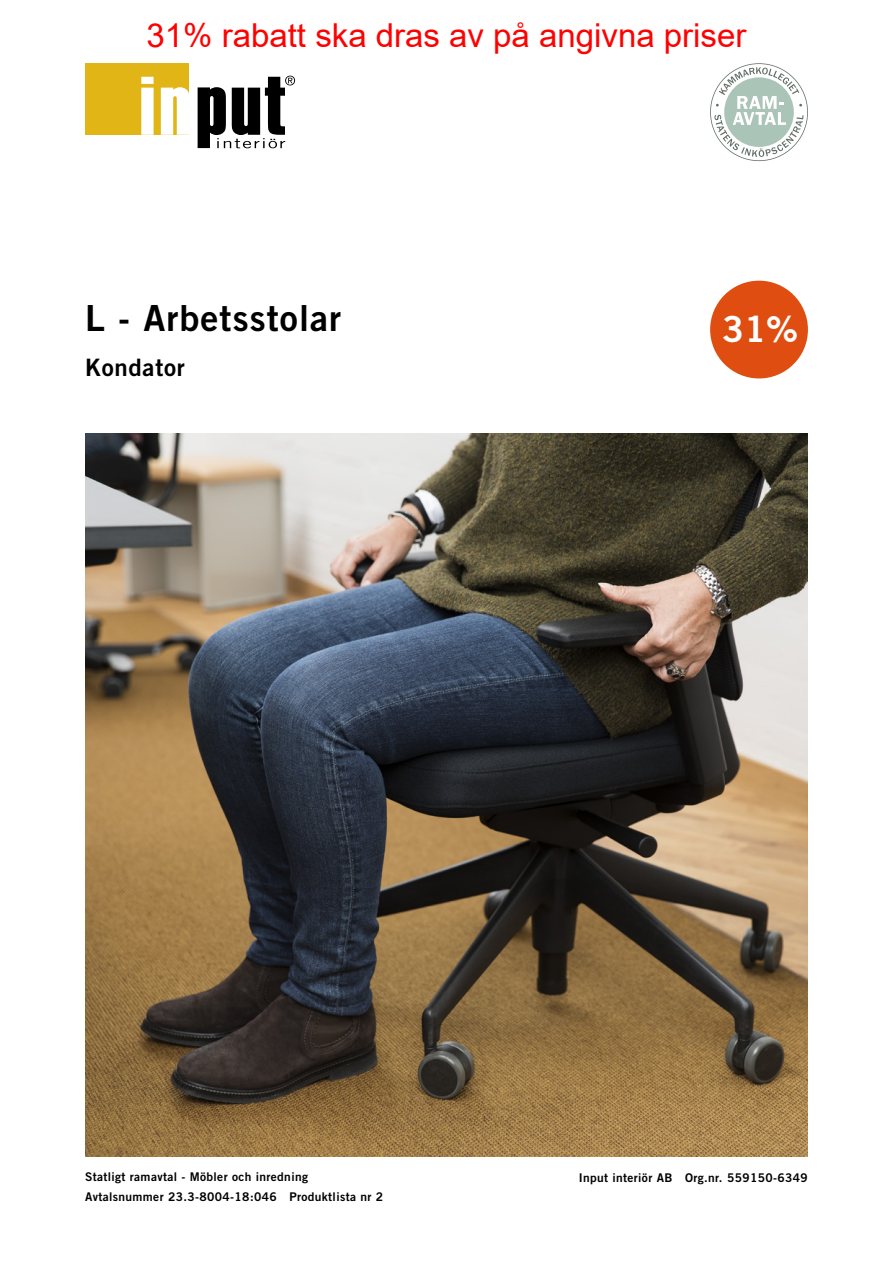
<style>
.page{position:relative;width:893px;height:1263px;background:#fff}
.page>*{position:absolute;margin:0;border:0;box-sizing:border-box;transform-origin:0 0}
.t1{font:36px "Trade Gothic LT Std Bd 2";letter-spacing:.03em;color:#000}
.t2{font:36px "Trade Gothic LT Std Bd 2";color:#fff}
.t3{font:33px "Arial";color:#f00}
.t4{font:24px "Trade Gothic LT Std Bd 2";letter-spacing:.03em;color:#000}
.t5{font:12px "Trade Gothic LT Std Bd 2";letter-spacing:.03em;color:#000}
</style>
<div class="page">
<div style="left:85px;top:63px;width:104px;height:72px;background:#e1b516"></div>
<svg style="left:141px;top:77px;width:13px;height:58px"></svg>
<svg style="left:161px;top:87px;width:28px;height:48px"></svg>
<svg style="left:198px;top:76px;width:97px;height:72px"></svg>
<svg style="left:710px;top:63px;width:98px;height:98px"></svg>
<img style="left:85px;top:434px;width:723px;height:723px">
<div style="left:710px;top:281px;width:98px;height:97px;background:#df4e10;border-radius:50%"></div>
<h2 class="t3" style="left:147px;top:13px;width:601px">31% rabatt ska dras av på angivna priser</h2>
<h1 class="t1" style="left:85px;top:296px;width:258px">L - Arbetsstolar</h1>
<h3 class="t4" style="left:85px;top:353px;width:101px">Kondator</h3>
<h1 class="t2" style="left:722px;top:307px;width:77px">31%</h1>
<p class="t5" style="left:85px;top:1169px;width:225px">Statligt ramavtal - Möbler och inredning</p>
<p class="t5" style="left:579px;top:1170px;width:231px">Input interiör AB Org.nr. 559150-6349</p>
<p class="t5" style="left:85px;top:1189px;width:300px">Avtalsnummer 23.3-8004-18:046 Produktlista nr 2</p>
</div>
